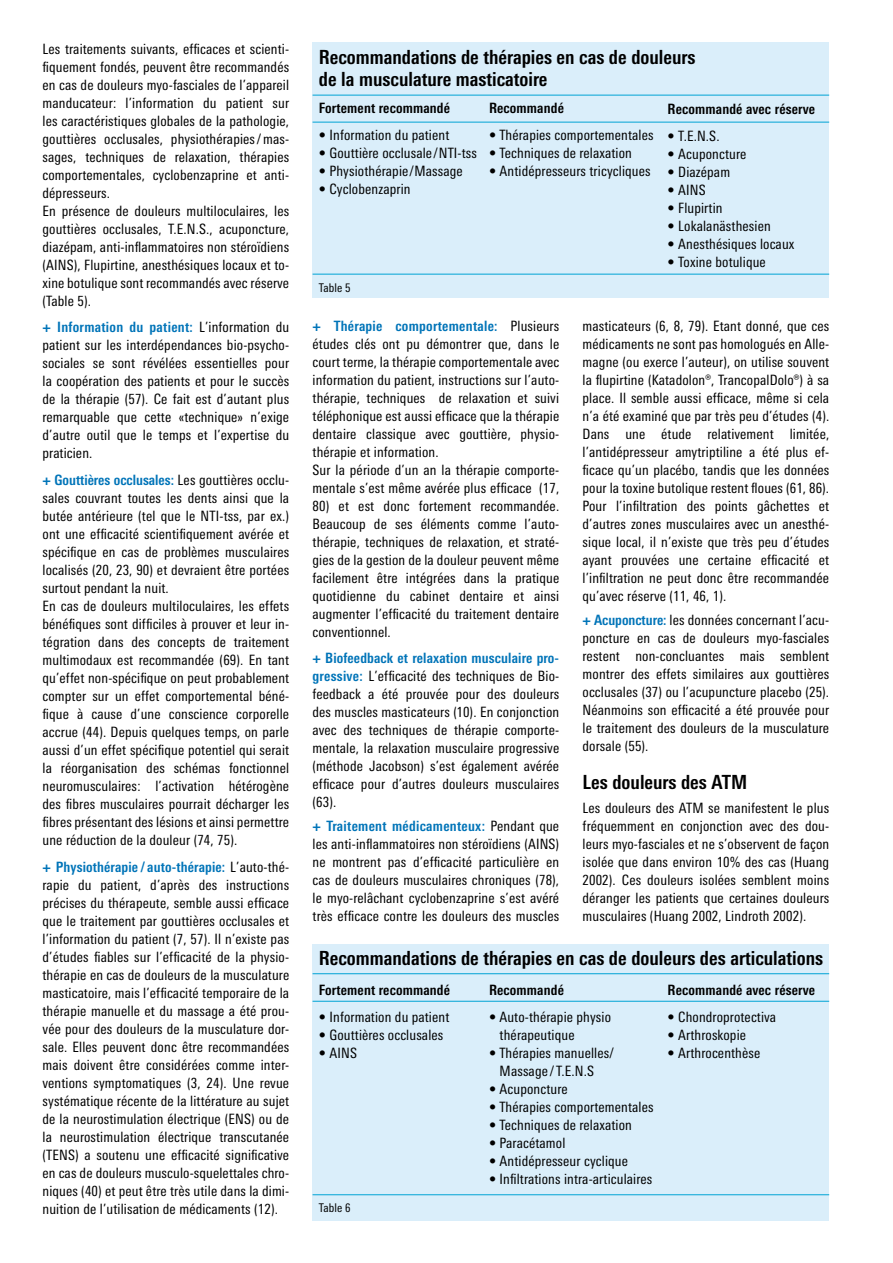
<style>
.page{position:relative;width:893px;height:1263px;background:#fff}
.page>*{position:absolute;margin:0;border:0;box-sizing:border-box;transform-origin:0 0}
.t1{font:700 condensed 19.5px/22.5px "LT Univers";color:#000}
.t2{font:condensed 14.25px/18px "LT Univers";letter-spacing:.01em;color:#000;text-align:justify}
.t3{font:700 condensed 14.25px "LT Univers";letter-spacing:.01em;color:#000}
.t4{font:condensed 12px "LT Univers";letter-spacing:.01em;color:#000}
.s1{font-weight:700;color:#0074b8}
</style>
<div class="page">
<div style="left:313px;top:43px;width:516px;height:255px;background:#daeefa"></div>
<hr style="left:313px;top:95px;width:516px;height:1px;background:#00a3d4">
<hr style="left:313px;top:122px;width:516px;height:1px;background:#00a3d4">
<hr style="left:313px;top:274px;width:516px;height:1px;background:#00a3d4">
<div style="left:312px;top:944px;width:517px;height:276px;background:#daeefa"></div>
<hr style="left:313px;top:973px;width:516px;height:1px;background:#00a3d4">
<hr style="left:313px;top:1001px;width:516px;height:1px;background:#00a3d4">
<hr style="left:313px;top:1194px;width:516px;height:1px;background:#00a3d4">
<p class="t2" style="left:43px;top:40px;width:248px;text-align:left">Les traitements suivants, efficaces et scienti&shy;fiquement fondés, peuvent être recommandés en cas de douleurs myo-fasciales de l’appareil manducateur: l’information du patient sur les caractéristiques globales de la pathologie, gouttières occlusales, physiothérapies / mas&shy;sages, techniques de relaxation, thérapies comportementales, cyclobenzaprine et anti&shy;dépresseurs.<br>En présence de douleurs multiloculaires, les gouttières occlusales, T.E.N.S., acuponcture, diazépam, anti-inflammatoires non stéroïdiens (AINS), Flupirtine, anesthésiques locaux et to&shy;xine botulique sont recommandés avec réserve (Table 5).</p>
<p class="t2" style="left:43px;top:318px;width:248px"><span class="s1">+ Information du patient:</span> L’information du patient sur les interdépendances bio-psycho&shy;sociales se sont révélées essentielles pour la coopération des patients et pour le succès de la thérapie (57). Ce fait est d’autant plus remarquable que cette «technique» n’exige d’autre outil que le temps et l’expertise du praticien.</p>
<p class="t2" style="left:43px;top:471px;width:248px;text-align:left"><span class="s1">+ Gouttières occlusales:</span> Les gouttières occlu&shy;sales couvrant toutes les dents ainsi que la butée antérieure (tel que le NTI-tss, par ex.) ont une efficacité scientifiquement avérée et spécifique en cas de problèmes musculaires localisés (20, 23, 90) et devraient être portées surtout pendant la nuit.<br>En cas de douleurs multiloculaires, les effets bénéfiques sont difficiles à prouver et leur in&shy;tégration dans des concepts de traitement multimodaux est recommandée (69). En tant qu’effet non-spécifique on peut probablement compter sur un effet comportemental béné&shy;fique à cause d’une conscience corporelle accrue (44). Depuis quelques temps, on parle aussi d’un effet spécifique potentiel qui serait la réorganisation des schémas fonctionnel neuromusculaires: l’activation hétérogène des fibres musculaires pourrait décharger les fibres présentant des lésions et ainsi permettre une réduction de la douleur (74, 75).</p>
<p class="t2" style="left:43px;top:858px;width:248px"><span class="s1">+ Physiothérapie / auto-thérapie:</span> L’auto-thé&shy;rapie du patient, d’après des instructions précises du thérapeute, semble aussi efficace que le traitement par gouttières occlusales et l’information du patient (7, 57). Il n’existe pas d’études fiables sur l’efficacité de la physio&shy;thérapie en cas de douleurs de la musculature masticatoire, mais l’efficacité temporaire de la thérapie manuelle et du massage a été prou&shy;vée pour des douleurs de la musculature dor&shy;sale. Elles peuvent donc être recommandées mais doivent être considérées comme inter&shy;ventions symptomatiques (3, 24). Une revue systématique récente de la littérature au sujet de la neurostimulation électrique (ENS) ou de la neurostimulation électrique transcutanée (TENS) a soutenu une efficacité significative en cas de douleurs musculo-squelettales chro&shy;niques (40) et peut être très utile dans la dimi&shy;nuition de l’utilisation de médicaments (12).</p>
<h1 class="t1" style="left:319px;top:45px;width:378px">Recommandations de thérapies en cas de douleurs de la musculature masticatoire</h1>
<p class="t3" style="left:319px;top:100px;width:133px">Fortement recommandé</p>
<p class="t2" style="left:319px;top:126px;width:132px">• Information du patient</p>
<p class="t2" style="left:319px;top:144px;width:160px">• Gouttière occlusale/NTI-tss</p>
<p class="t2" style="left:319px;top:162px;width:145px">• Physiothérapie/Massage</p>
<p class="t2" style="left:319px;top:180px;width:93px">• Cyclobenzaprin</p>
<p class="t3" style="left:489px;top:100px;width:76px">Recommandé</p>
<p class="t2" style="left:489px;top:126px;width:166px">• Thérapies comportementales</p>
<p class="t2" style="left:489px;top:144px;width:144px">• Techniques de relaxation</p>
<p class="t2" style="left:489px;top:162px;width:163px">• Antidépresseurs tricycliques</p>
<p class="t4" style="left:319px;top:281px;width:33px">Table 5</p>
<p class="t3" style="left:668px;top:100px;width:149px">Recommandé avec réserve</p>
<p class="t2" style="left:668px;top:126px;width:53px">• T.E.N.S.</p>
<p class="t2" style="left:668px;top:144px;width:80px">• Acuponcture</p>
<p class="t2" style="left:668px;top:162px;width:64px">• Diazépam</p>
<p class="t2" style="left:668px;top:180px;width:40px">• AINS</p>
<p class="t2" style="left:668px;top:198px;width:56px">• Flupirtin</p>
<p class="t2" style="left:668px;top:216px;width:105px">• Lokalanästhesien</p>
<p class="t2" style="left:668px;top:234px;width:128px">• Anesthésiques locaux</p>
<p class="t2" style="left:668px;top:252px;width:100px">• Toxine botulique</p>
<p class="t2" style="left:583px;top:317px;width:248px">masticateurs (6, 8, 79). Etant donné, que ces médicaments ne sont pas homologués en Alle&shy;magne (ou exerce l’auteur), on utilise souvent la flupirtine (Katadolon®, TrancopalDolo®) à sa place. Il semble aussi efficace, même si cela n’a été examiné que par très peu d’études (4).<br>Dans une étude relativement limitée, l’antidépresseur amytriptiline a été plus ef&shy;ficace qu’un placébo, tandis que les données pour la toxine butolique restent floues (61, 86).<br>Pour l’infiltration des points gâchettes et d’autres zones musculaires avec un anesthé&shy;sique local, il n’existe que très peu d’études ayant prouvées une certaine efficacité et l’infiltration ne peut donc être recommandée qu’avec réserve (11, 46, 1).</p>
<p class="t2" style="left:583px;top:611px;width:248px"><span class="s1">+ Acuponcture:</span> les données concernant l’acu&shy;poncture en cas de douleurs myo-fasciales restent non-concluantes mais semblent montrer des effets similaires aux gouttières occlusales (37) ou l’acupuncture placebo (25).<br>Néanmoins son efficacité a été prouvée pour le traitement des douleurs de la musculature dorsale (55).</p>
<h1 class="t1" style="left:583px;top:770px;width:166px">Les douleurs des ATM</h1>
<p class="t2" style="left:583px;top:799px;width:248px">Les douleurs des ATM se manifestent le plus fréquemment en conjonction avec des dou&shy;leurs myo-fasciales et ne s’observent de façon isolée que dans environ 10% des cas (Huang 2002). Ces douleurs isolées semblent moins déranger les patients que certaines douleurs musculaires (Huang 2002, Lindroth 2002).</p>
<h1 class="t1" style="left:319px;top:946px;width:506px">Recommandations de thérapies en cas de douleurs des articulations</h1>
<p class="t2" style="left:313px;top:317px;width:248px;text-align:left"><span class="s1">+ Thérapie comportementale:</span> Plusieurs études clés ont pu démontrer que, dans le court terme, la thérapie comportementale avec information du patient, instructions sur l’auto&shy;thérapie, techniques de relaxation et suivi téléphonique est aussi efficace que la thérapie dentaire classique avec gouttière, physio&shy;thérapie et information.<br>Sur la période d’un an la thérapie comporte&shy;mentale s’est même avérée plus efficace (17,</p>
<p class="t2" style="left:313px;top:497px;width:248px">80) et est donc fortement recommandée.<br>Beaucoup de ses éléments comme l’auto&shy;thérapie, techniques de relaxation, et straté&shy;gies de la gestion de la douleur peuvent même facilement être intégrées dans la pratique quotidienne du cabinet dentaire et ainsi augmenter l’efficacité du traitement dentaire conventionnel.</p>
<p class="t2" style="left:313px;top:648px;width:248px"><span class="s1">+ Biofeedback et relaxation musculaire pro&shy;gressive:</span> L’efficacité des techniques de Bio&shy;feedback a été prouvée pour des douleurs des muscles masticateurs (10). En conjonction avec des techniques de thérapie comporte&shy;mentale, la relaxation musculaire progressive (méthode Jacobson) s’est également avérée efficace pour d’autres douleurs musculaires (63).</p>
<p class="t2" style="left:313px;top:816px;width:248px"><span class="s1">+ Traitement médicamenteux:</span> Pendant que les anti-inflammatoires non stéroïdiens (AINS) ne montrent pas d’efficacité particulière en cas de douleurs musculaires chroniques (78), le myo-relâchant cyclobenzaprine s’est avéré très efficace contre les douleurs des muscles</p>
<p class="t3" style="left:319px;top:981px;width:133px">Fortement recommandé</p>
<p class="t2" style="left:319px;top:1008px;width:132px">• Information du patient</p>
<p class="t2" style="left:319px;top:1026px;width:126px">• Gouttières occlusales</p>
<p class="t2" style="left:319px;top:1044px;width:40px">• AINS</p>
<p class="t4" style="left:319px;top:1201px;width:33px">Table 6</p>
<p class="t3" style="left:489px;top:981px;width:76px">Recommandé</p>
<p class="t2" style="left:500px;top:1008px;width:113px;text-indent:-11px">• Auto-thérapie physio thérapeutique</p>
<p class="t2" style="left:500px;top:1044px;width:116px;text-indent:-11px">• Thérapies manuelles/<br>Massage / T.E.N.S</p>
<p class="t2" style="left:489px;top:1080px;width:80px">• Acuponcture</p>
<p class="t2" style="left:489px;top:1098px;width:166px">• Thérapies comportementales</p>
<p class="t2" style="left:489px;top:1116px;width:144px">• Techniques de relaxation</p>
<p class="t2" style="left:489px;top:1134px;width:78px">• Paracétamol</p>
<p class="t2" style="left:489px;top:1152px;width:140px">• Antidépresseur cyclique</p>
<p class="t2" style="left:489px;top:1170px;width:165px">• Infiltrations intra-articulaires</p>
<p class="t3" style="left:668px;top:981px;width:149px">Recommandé avec réserve</p>
<p class="t2" style="left:668px;top:1008px;width:110px">• Chondroprotectiva</p>
<p class="t2" style="left:668px;top:1026px;width:80px">• Arthroskopie</p>
<p class="t2" style="left:668px;top:1044px;width:94px">• Arthrocenthèse</p>
</div>
